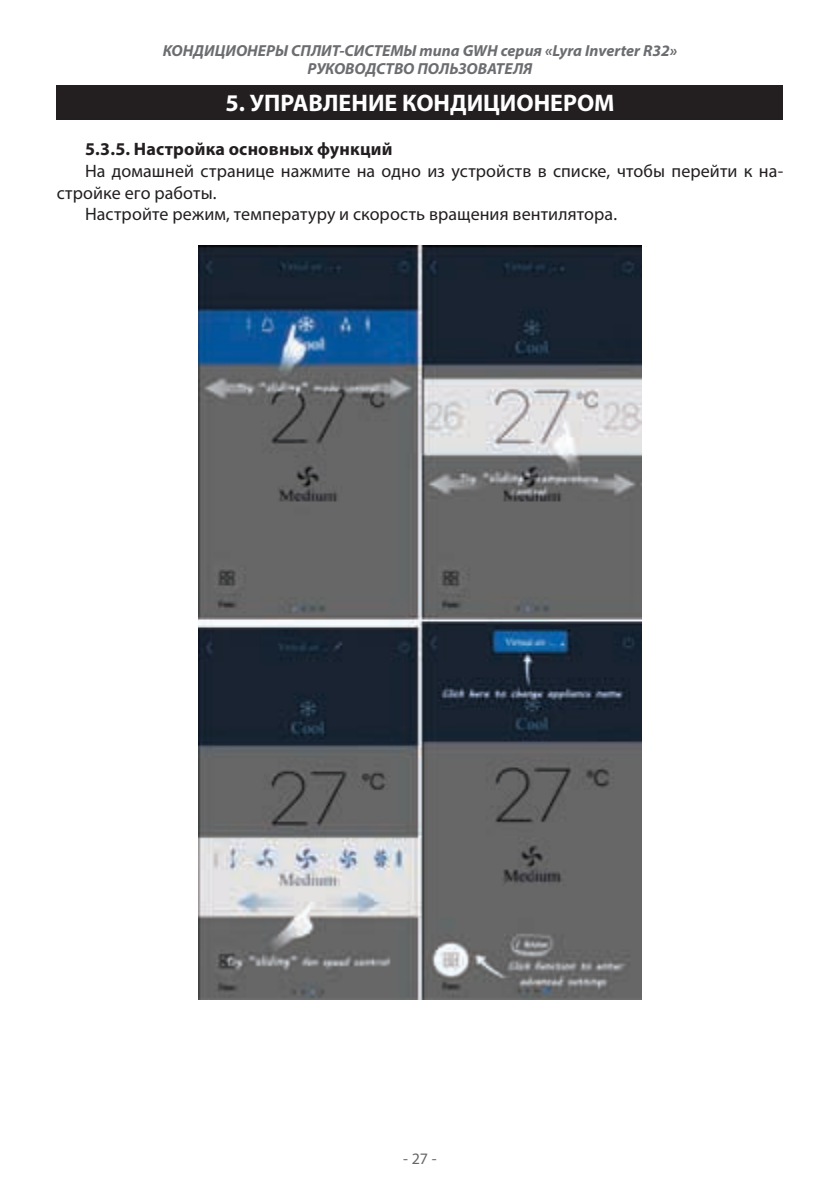
<style>
.page{position:relative;width:840px;height:1191px;background:#fff}
.page>*{position:absolute;margin:0;border:0;box-sizing:border-box;transform-origin:0 0}
.t1{font:700 24px "Myriad Pro";color:#fff}
.t2{font:18px "Myriad Pro";letter-spacing:.005em;color:#231f20}
.t3{font:700 18px "Myriad Pro";letter-spacing:.01em;color:#231f20}
.t4{font:italic 700 16px/18px "Myriad Pro";color:#6c6d70;text-align:center}
.t5{font:16px "Myriad Pro";color:#67676a}
</style>
<div class="page">
<div style="left:57px;top:85px;width:725px;height:34px;background:#231f20"></div>
<img style="left:198px;top:245px;width:443px;height:754px">
<p class="t4" style="left:163px;top:41px;width:515px">КОНДИЦИОНЕРЫ СПЛИТ-СИСТЕМЫ типа GWH серия «Lyra Inverter R32»<br>РУКОВОДСТВО ПОЛЬЗОВАТЕЛЯ</p>
<h1 class="t1" style="left:225px;top:87px;width:390px">5. УПРАВЛЕНИЕ КОНДИЦИОНЕРОМ</h1>
<p class="t3" style="left:85px;top:137px;width:309px">5.3.5. Настройка основных функций</p>
<p class="t2" style="left:85px;top:160px;width:699px">На домашней странице нажмите на одно из устройств в списке, чтобы перейти к на-</p>
<p class="t2" style="left:57px;top:181px;width:161px">стройке его работы.</p>
<p class="t2" style="left:85px;top:203px;width:533px">Настройте режим, температуру и скорость вращения вентилятора.</p>
<p class="t5" style="left:403px;top:1148px;width:35px">- 27 -</p>
</div>
